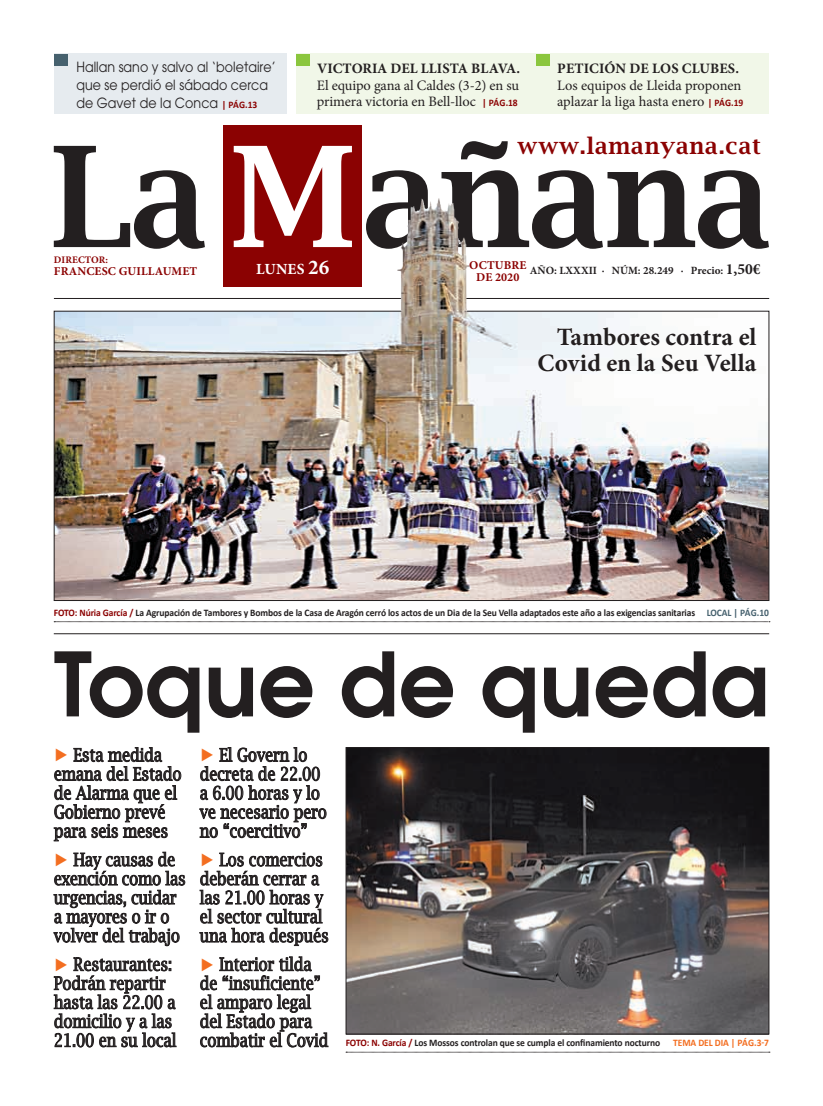
<style>
.page{position:relative;width:823px;height:1106px;background:#fff}
.page>*{position:absolute;margin:0;border:0;box-sizing:border-box;transform-origin:0 0}
.t1{font:600 88px "Avant Garde";color:#231f20}
.t2{font:700 25px/26px "Minion Pro";letter-spacing:-.005em;color:#231f20;text-align:right}
.t3{font:700 22.6px "Lucida Bright";letter-spacing:.04em;color:#8b0202}
.t4{font:18px/19px "Lucida Bright";color:#231f20;scale:.83 1}
.t5{font:700 15.5px "Minion Pro";letter-spacing:.01em;color:#fff}
.t6{font:14.4px/16.3px "Minion Pro";letter-spacing:-.005em;color:#231f20}
.t7{font:14px/17.9px "Avant Garde";letter-spacing:.005em;color:#231f20;scale:.9 1}
.t8{font:700 12px/12px "Minion Pro";letter-spacing:.01em;color:#8b0202;text-align:center}
.t9{font:700 11.1px "Minion Pro";color:#231f20}
.t10{font:700 10px "Calibri";letter-spacing:-.01em;color:#231f20;scale:.95 1}
.t11{font:700 10px "Calibri";letter-spacing:-.01em;color:#f36e21;scale:.95 1}
.t12{font:700 10px "Calibri";letter-spacing:-.01em;color:#46616e;scale:.95 1}
.t13{font:700 10px "Minion Pro";letter-spacing:.01em;color:#8b0202}
.s1{font-family:"Calibri";font-weight:700;font-size:10px;color:#8b0202}
.s2{font-weight:700}
.s3{font-size:21px}
.s4{font-size:15.5px}
.s5{color:#8b0202}
.s6{font-family:"Arial";color:#f36e21}
.s7{font-family:"Lucida Bright";font-weight:400;font-size:18px}
</style>
<div class="page">
<div style="left:54px;top:54px;width:232px;height:60px;background:#e6ebef"></div>
<div style="left:54px;top:54px;width:13px;height:11px;background:#46616e"></div>
<div style="left:296px;top:54px;width:472px;height:60px;background:#f1f7e8"></div>
<div style="left:536px;top:54px;width:14px;height:11px;background:#8bc63e"></div>
<div style="left:296px;top:54px;width:14px;height:11px;background:#8bc63e"></div>
<div style="left:223px;top:125px;width:139px;height:162px;background:#8b0202"></div>
<svg style="left:366px;top:141px;width:402px;height:108px"></svg>
<svg style="left:233px;top:146px;width:119px;height:101px"></svg>
<svg style="left:54px;top:146px;width:151px;height:103px"></svg>
<hr style="left:54px;top:298px;width:714px;height:1px;background:#231f20">
<svg style="left:54px;top:621px;width:715px;height:1px"></svg>
<hr style="left:54px;top:633px;width:714px;height:1px;background:#231f20">
<svg style="left:54px;top:747px;width:127px;height:94px"></svg>
<svg style="left:199px;top:747px;width:127px;height:91px"></svg>
<svg style="left:53px;top:851px;width:132px;height:95px"></svg>
<svg style="left:199px;top:852px;width:129px;height:94px"></svg>
<svg style="left:54px;top:957px;width:122px;height:90px"></svg>
<svg style="left:200px;top:956px;width:128px;height:91px"></svg>
<svg style="left:346px;top:1051px;width:423px;height:1px"></svg>
<img style="left:347px;top:749px;width:419px;height:283px">
<div style="left:345px;top:747px;width:423px;height:287px;border:1px solid #231f20"></div>
<img style="left:56px;top:313px;width:710px;height:286px">
<img style="left:390px;top:191px;width:87px;height:126px">
<svg style="left:556px;top:326px;width:200px;height:20px"></svg>
<svg style="left:537px;top:352px;width:220px;height:20px"></svg>
<p class="t7" style="left:76px;top:58px;width:223px">Hallan sano y salvo al ‘boletaire’ que se perdió el sábado cerca de Gavet de la Conca <span class="s1">| PÁG.13</span></p>
<p class="t6" style="left:557px;top:61px;width:187px"><span class="s2">PETICIÓN DE LOS CLUBES.<br></span>Los equipos de Lleida proponen aplazar la liga hasta enero <span class="s1">| PÁG.19</span></p>
<p class="t6" style="left:317px;top:61px;width:205px;text-align:justify"><span class="s2">VICTORIA DEL LLISTA BLAVA.<br></span>El equipo gana al Caldes (3-2) en su primera victoria en Bell-lloc <span class="s1">| PÁG.18</span></p>
<p class="t13" style="left:54px;top:253px;width:56px">DIRECTOR:</p>
<p class="t8" style="left:54px;top:265px;width:144px">FRANCESC GUILLAUMET</p>
<p class="t3" style="left:517px;top:133px;width:245px">www.lamanyana.cat</p>
<p class="t8" style="left:469px;top:259px;width:59px">OCTUBRE<br>DE 2020</p>
<p class="t5" style="left:256px;top:258px;width:75px">LUNES <span class="s3">26</span></p>
<p class="t9" style="left:529px;top:263px;width:232px">AÑO: LXXXII · NÚM: 28.249 · Precio: <span class="s4">1,50€</span></p>
<p class="t2" style="left:537px;top:323px;width:220px">Tambores contra el<br>Covid en la Seu Vella</p>
<p class="t12" style="left:706px;top:606px;width:67px">LOCAL | PÁG.10</p>
<p class="t10" style="left:54px;top:606px;width:676px"><span class="s5">FOTO: Núria García /</span> La Agrupación de Tambores y Bombos de la Casa de Aragón cerró los actos de un Dia de la Seu Vella adaptados este año a las exigencias sanitarias</p>
<p class="t1" style="left:54px;top:626px;width:716px">Toque de queda</p>
<p class="t4" style="left:54px;top:745px;width:155px"><span class="s6">►</span> Esta medida emana del Estado de Alarma que el<br>Gobierno prevé para seis meses</p>
<p class="t4" style="left:200px;top:745px;width:154px"><span class="s6">►</span> El Govern lo decreta de 22.00 a 6.00 horas y lo ve necesario pero no “coercitivo”</p>
<p class="t4" style="left:54px;top:850px;width:160px"><span class="s6">►</span> Hay causas de exención como las urgencias, cuidar a mayores o ir o volver del trabajo</p>
<p class="t4" style="left:200px;top:850px;width:157px"><span class="s6">►</span> Los comercios deberán cerrar a las 21.00 horas y el sector cultural una hora después</p>
<p class="t4" style="left:54px;top:954px;width:149px"><span class="s6">►</span> Restaurantes:<br>Podrán repartir hasta las 22.00 a domicilio y a las<br>21.00 en su local</p>
<p class="t4" style="left:200px;top:954px;width:147px"><span class="s6">►</span> Interior tilda de “insuficiente” el amparo legal del Estado para</p>
<p class="t10" style="left:200px;top:1036px;width:486px"><span class="s7">combatir el Covid</span> <span class="s5">FOTO: N. García /</span> Los Mossos controlan que se cumpla el confinamiento nocturno</p>
<p class="t11" style="left:672px;top:1036px;width:102px">TEMA DEL DIA | PÁG.3-7</p>
</div>
